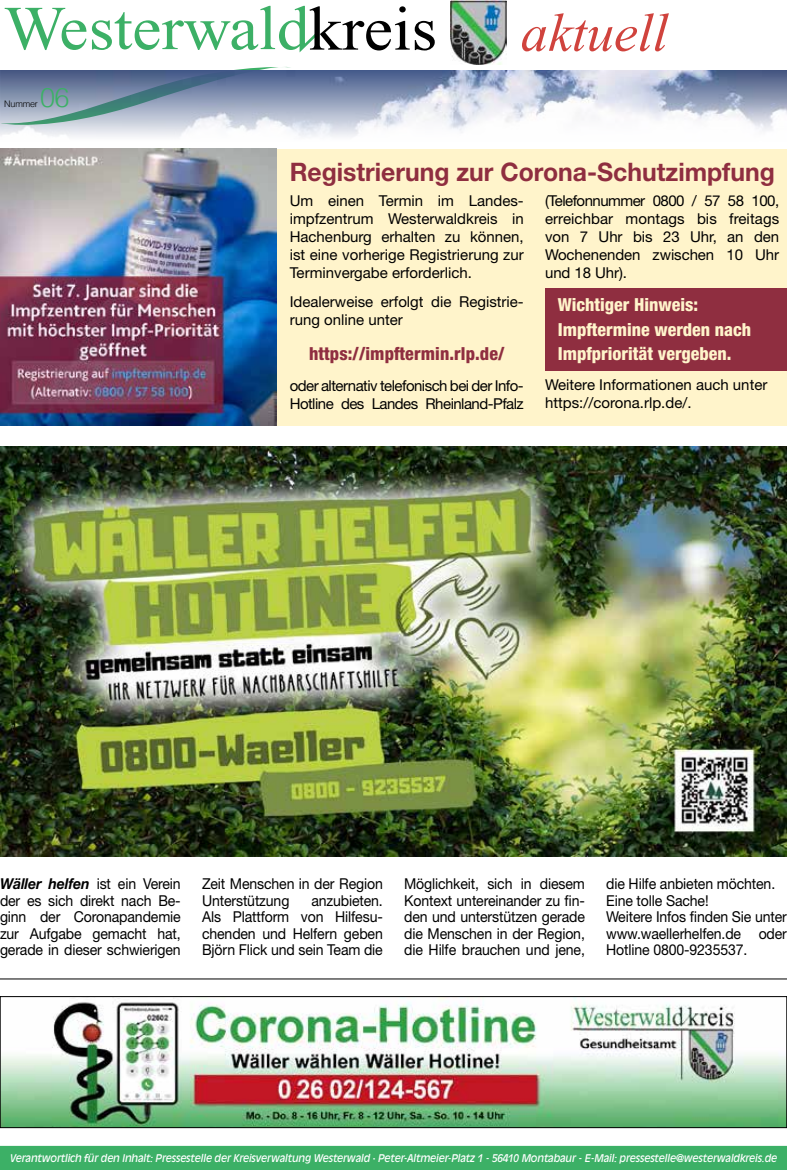
<style>
.page{position:relative;width:787px;height:1170px;background:#fff}
.page>*{position:absolute;margin:0;border:0;box-sizing:border-box;transform-origin:0 0}
.t1{font:300 27px "Helvetica";color:#3cb066}
.t2{font:700 25.5px "Helvetica Neue LT";color:#8f2e40}
.t3{font:800 condensed 18px/24px "Helvetica Neue LT";color:#fff4cb}
.t4{font:800 condensed 18px "Helvetica Neue LT";letter-spacing:.005em;color:#8f2e40}
.t5{font:15px/16.5px "Helvetica Neue LT";letter-spacing:-.01em;color:#000;text-align:justify;scale:.94 1}
.t6{font:15px/18px "Helvetica Neue LT";letter-spacing:-.01em;color:#000;text-align:justify}
.t7{font:15px/18px "Helvetica Neue LT";letter-spacing:-.035em;color:#000}
.t8{font:italic 10.5px "Antique Olive LT";letter-spacing:-.02em;color:#fff;scale:.96 1}
.t9{font:300 9px "Helvetica";letter-spacing:-.02em;color:#000}
.s1{font-weight:700;font-style:italic}
</style>
<div class="page">
<svg style="left:234px;top:66px;width:57px;height:4px"></svg>
<svg style="left:5px;top:6px;width:430px;height:46px"></svg>
<svg style="left:522px;top:13px;width:147px;height:38px"></svg>
<img style="left:450px;top:0;width:56px;height:64px">
<div style="left:1px;top:1146px;width:785px;height:23px;background:#3cb066"></div>
<div style="left:0;top:1145px;width:787px;height:24px;border:2px solid #3cb066"></div>
<img style="left:2px;top:998px;width:783px;height:127px">
<div style="left:0;top:996px;width:787px;height:131px;border:1px solid #000"></div>
<img style="left:0;top:70px;width:787px;height:79px">
<div style="left:249px;top:149px;width:538px;height:276px;background:#fff4cb"></div>
<img style="left:0;top:149px;width:276px;height:276px">
<div style="left:545px;top:288px;width:242px;height:83px;background:#8f2e40"></div>
<img style="left:0;top:446px;width:787px;height:410px">
<hr style="left:0;top:978px;width:787px;height:1px;background:#000">
<h1 class="t1" style="left:40px;top:75px;width:31px">06</h1>
<p class="t9" style="left:4px;top:97px;width:35px">Nummer</p>
<h2 class="t2" style="left:290px;top:156px;width:487px">Registrierung zur Corona-Schutzimpfung</h2>
<p class="t6" style="left:290px;top:192px;width:236px">Um einen Termin im Landes&shy;impfzentrum Westerwaldkreis in Hachenburg erhalten zu können, ist eine vorherige Registrierung zur Terminvergabe erforderlich.</p>
<p class="t6" style="left:290px;top:292px;width:236px">Idealerweise erfolgt die Registrie&shy;rung online unter</p>
<p class="t4" style="left:309px;top:342px;width:197px">https://impftermin.rlp.de/</p>
<p class="t7" style="left:290px;top:376px;width:236px">oder alternativ telefonisch bei der Info-<br>Hotline des Landes Rheinland-Pfalz</p>
<p class="t6" style="left:545px;top:192px;width:236px">(Telefonnummer 0800 / 57 58 100, erreichbar montags bis freitags von 7 Uhr bis 23 Uhr, an den Wochenenden zwischen 10 Uhr und 18 Uhr).</p>
<p class="t3" style="left:558px;top:293px;width:195px">Wichtiger Hinweis:<br>Impftermine werden nach<br>Impfpriorität vergeben.</p>
<p class="t6" style="left:545px;top:375px;width:224px">Weitere Informationen auch unter https://corona.rlp.de/.</p>
<p class="t5" style="left:0;top:875px;width:194px"><span class="s1">Wäller helfen</span> ist ein Verein der es sich direkt nach Be&shy;ginn der Coronapandemie zur Aufgabe gemacht hat, gerade in dieser schwierigen</p>
<p class="t5" style="left:202px;top:875px;width:194px">Zeit Menschen in der Region<br>Unterstützung</p>
<p class="t5" style="left:202px;top:892px;width:194px;text-indent:109px">anzubieten.<br>Als Plattform von Hilfesu&shy;chenden und Helfern geben Björn Flick und sein Team die</p>
<p class="t5" style="left:404px;top:875px;width:194px">Möglichkeit, sich in diesem Kontext untereinander zu fin&shy;den und unterstützen gerade die Menschen in der Region, die Hilfe brauchen und jene,</p>
<p class="t5" style="left:606px;top:875px;width:194px;text-align:left">die Hilfe anbieten möchten.<br>Eine tolle Sache!<br>Weitere Infos finden Sie unter www.waellerhelfen.de oder<br>Hotline 0800-9235537.</p>
<p class="t8" style="left:10px;top:1151px;width:800px">Verantwortlich für den Inhalt: Pressestelle der Kreisverwaltung Westerwald · Peter-Altmeier-Platz 1 - 56410 Montabaur - E-Mail: pressestelle@westerwaldkreis.de</p>
</div>
